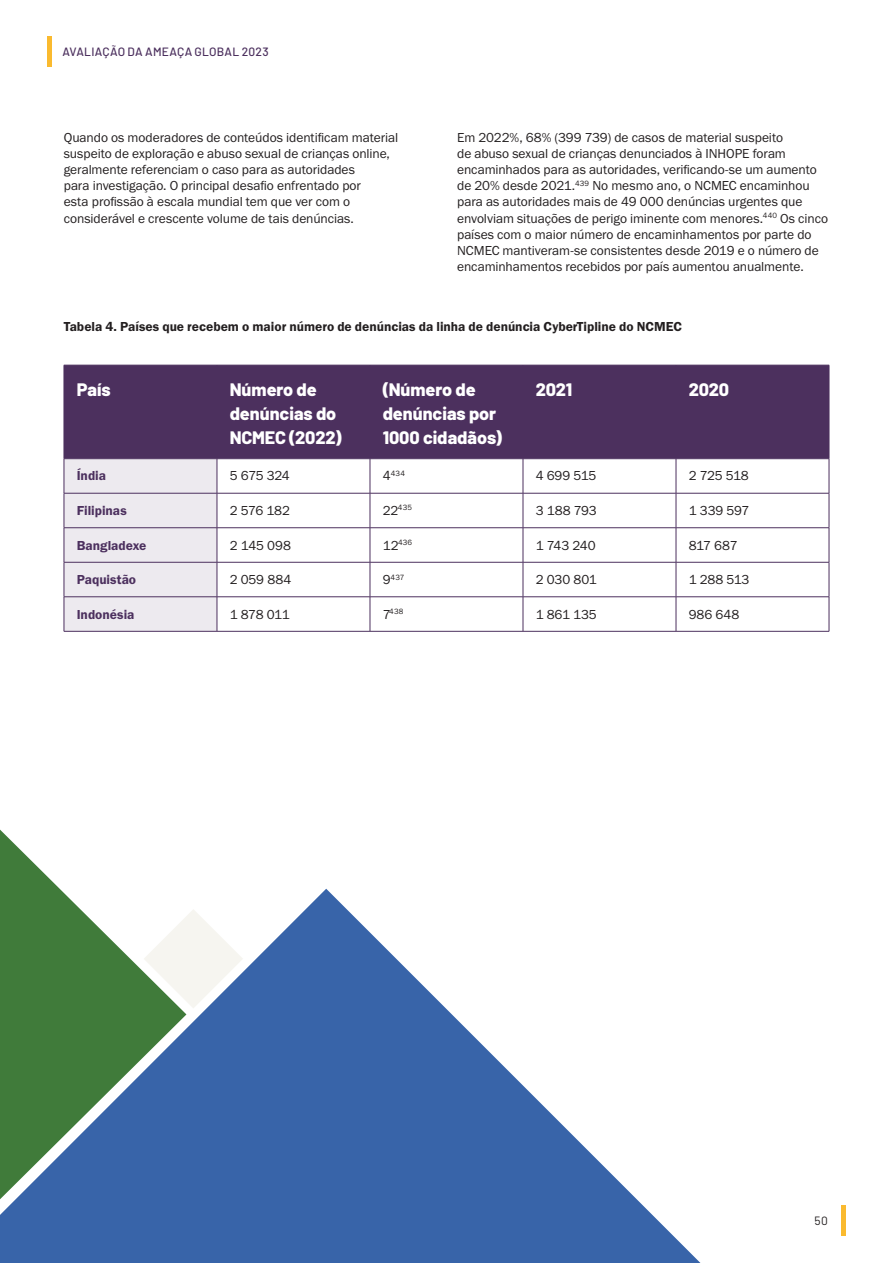
<style>
.page{position:relative;width:893px;height:1263px;background:#fff}
.page>*{position:absolute;margin:0;border:0;box-sizing:border-box;transform-origin:0 0}
.Barlow_14pt_EXTRA_BOLD{font:800 18px/24px "Barlow";letter-spacing:-.005em;color:#fff}
.Body_copy_9pt{font:13.5px/16.2px "Franklin Gothic URW Boo";letter-spacing:-.005em;color:#231f20}
.Figure_titles{font:13.5px "Franklin Gothic URW Dem";color:#231f20}
.Body_copy_9pt-2{font:13.5px "Franklin Gothic URW Dem";color:#4c305e}
.t1{font:500 12px "Barlow";letter-spacing:.02em;color:#4c305e}
.t2{font:12px "Barlow";color:#231f20}
.Body_copy_9pt-3{font:7.8px "Franklin Gothic URW Boo";letter-spacing:.02em;color:#231f20}
.s1{font-size:13.5px}
</style>
<div class="page">
<div style="left:65px;top:366px;width:764px;height:92px;background:#4c305e"></div>
<div style="left:65px;top:459px;width:152px;height:172px;background:#edeaef"></div>
<svg style="left:218px;top:459px;width:611px;height:172px"></svg>
<hr style="left:64px;top:365px;width:153px;height:1px;background:#4c305e">
<hr style="left:64px;top:365px;width:1px;height:93px;background:#4c305e">
<hr style="left:217px;top:365px;width:153px;height:1px;background:#4c305e">
<hr style="left:217px;top:365px;width:1px;height:93px;background:#4c305e">
<hr style="left:370px;top:365px;width:153px;height:1px;background:#4c305e">
<hr style="left:370px;top:365px;width:1px;height:93px;background:#4c305e">
<hr style="left:523px;top:365px;width:153px;height:1px;background:#4c305e">
<hr style="left:523px;top:365px;width:1px;height:93px;background:#4c305e">
<hr style="left:676px;top:365px;width:153px;height:1px;background:#4c305e">
<hr style="left:676px;top:365px;width:1px;height:93px;background:#4c305e">
<hr style="left:829px;top:365px;width:1px;height:93px;background:#4c305e">
<hr style="left:217px;top:458px;width:153px;height:1px;background:#4c305e">
<hr style="left:370px;top:458px;width:153px;height:1px;background:#4c305e">
<hr style="left:370px;top:459px;width:1px;height:34px;background:#4c305e">
<hr style="left:523px;top:458px;width:153px;height:1px;background:#4c305e">
<hr style="left:523px;top:459px;width:1px;height:34px;background:#4c305e">
<hr style="left:676px;top:458px;width:153px;height:1px;background:#4c305e">
<hr style="left:676px;top:459px;width:1px;height:34px;background:#4c305e">
<hr style="left:829px;top:459px;width:1px;height:34px;background:#4c305e">
<hr style="left:217px;top:493px;width:153px;height:1px;background:#4c305e">
<hr style="left:370px;top:493px;width:153px;height:1px;background:#4c305e">
<hr style="left:370px;top:493px;width:1px;height:34px;background:#4c305e">
<hr style="left:523px;top:493px;width:153px;height:1px;background:#4c305e">
<hr style="left:523px;top:493px;width:1px;height:34px;background:#4c305e">
<hr style="left:676px;top:493px;width:153px;height:1px;background:#4c305e">
<hr style="left:676px;top:493px;width:1px;height:34px;background:#4c305e">
<hr style="left:829px;top:493px;width:1px;height:34px;background:#4c305e">
<hr style="left:217px;top:527px;width:153px;height:1px;background:#4c305e">
<hr style="left:370px;top:527px;width:153px;height:1px;background:#4c305e">
<hr style="left:370px;top:528px;width:1px;height:34px;background:#4c305e">
<hr style="left:523px;top:527px;width:153px;height:1px;background:#4c305e">
<hr style="left:523px;top:528px;width:1px;height:34px;background:#4c305e">
<hr style="left:676px;top:527px;width:153px;height:1px;background:#4c305e">
<hr style="left:676px;top:528px;width:1px;height:34px;background:#4c305e">
<hr style="left:829px;top:528px;width:1px;height:34px;background:#4c305e">
<hr style="left:217px;top:562px;width:153px;height:1px;background:#4c305e">
<hr style="left:370px;top:562px;width:153px;height:1px;background:#4c305e">
<hr style="left:370px;top:562px;width:1px;height:35px;background:#4c305e">
<hr style="left:523px;top:562px;width:153px;height:1px;background:#4c305e">
<hr style="left:523px;top:562px;width:1px;height:35px;background:#4c305e">
<hr style="left:676px;top:562px;width:153px;height:1px;background:#4c305e">
<hr style="left:676px;top:562px;width:1px;height:35px;background:#4c305e">
<hr style="left:829px;top:562px;width:1px;height:35px;background:#4c305e">
<hr style="left:217px;top:596px;width:153px;height:1px;background:#4c305e">
<hr style="left:370px;top:596px;width:153px;height:1px;background:#4c305e">
<hr style="left:370px;top:597px;width:1px;height:34px;background:#4c305e">
<hr style="left:523px;top:596px;width:153px;height:1px;background:#4c305e">
<hr style="left:523px;top:597px;width:1px;height:34px;background:#4c305e">
<hr style="left:676px;top:596px;width:153px;height:1px;background:#4c305e">
<hr style="left:676px;top:597px;width:1px;height:34px;background:#4c305e">
<hr style="left:829px;top:597px;width:1px;height:34px;background:#4c305e">
<hr style="left:217px;top:631px;width:153px;height:1px;background:#4c305e">
<hr style="left:370px;top:631px;width:153px;height:1px;background:#4c305e">
<hr style="left:523px;top:631px;width:153px;height:1px;background:#4c305e">
<hr style="left:676px;top:631px;width:153px;height:1px;background:#4c305e">
<hr style="left:64px;top:458px;width:153px;height:1px;background:#4c305e">
<hr style="left:64px;top:459px;width:1px;height:34px;background:#4c305e">
<hr style="left:217px;top:459px;width:1px;height:34px;background:#4c305e">
<hr style="left:64px;top:493px;width:153px;height:1px;background:#4c305e">
<hr style="left:64px;top:493px;width:1px;height:34px;background:#4c305e">
<hr style="left:217px;top:493px;width:1px;height:34px;background:#4c305e">
<hr style="left:64px;top:527px;width:153px;height:1px;background:#4c305e">
<hr style="left:64px;top:528px;width:1px;height:34px;background:#4c305e">
<hr style="left:217px;top:528px;width:1px;height:34px;background:#4c305e">
<hr style="left:64px;top:562px;width:153px;height:1px;background:#4c305e">
<hr style="left:64px;top:562px;width:1px;height:35px;background:#4c305e">
<hr style="left:217px;top:562px;width:1px;height:35px;background:#4c305e">
<hr style="left:64px;top:596px;width:153px;height:1px;background:#4c305e">
<hr style="left:64px;top:597px;width:1px;height:34px;background:#4c305e">
<hr style="left:217px;top:597px;width:1px;height:34px;background:#4c305e">
<hr style="left:64px;top:631px;width:153px;height:1px;background:#4c305e">
<svg style="left:0;top:829px;width:60px;height:60px"></svg>
<svg style="left:0;top:889px;width:700px;height:374px;fill:#3864a9"></svg>
<svg style="left:144px;top:909px;width:99px;height:99px"></svg>
<hr style="left:48px;top:37px;width:4px;height:30px;background:#faba2f">
<hr style="left:841px;top:1205px;width:4px;height:31px;background:#faba2f">
<p class="t1" style="left:63px;top:43px;width:208px">AVALIAÇÃO DA AMEAÇA GLOBAL 2023</p>
<p class="Body_copy_9pt" style="left:64px;top:129px;width:336px">Quando os moderadores de conteúdos identificam material suspeito de exploração e abuso sexual de crianças online, geralmente referenciam o caso para as autoridades<br>para investigação. O principal desafio enfrentado por<br>esta profissão à escala mundial tem que ver com o considerável e crescente volume de tais denúncias.</p>
<p class="Body_copy_9pt" style="left:457px;top:129px;width:372px">Em 2022%, 68% (399 739) de casos de material suspeito<br>de abuso sexual de crianças denunciados à INHOPE foram encaminhados para as autoridades, verificando-se um aumento de 20% desde 2021.<sup>439</sup> No mesmo ano, o NCMEC encaminhou para as autoridades mais de 49 000 denúncias urgentes que envolviam situações de perigo iminente com menores.<sup>440</sup> Os cinco países com o maior número de encaminhamentos por parte do NCMEC mantiveram-se consistentes desde 2019 e o número de encaminhamentos recebidos por país aumentou anualmente.</p>
<p class="Figure_titles" style="left:64px;top:318px;width:620px">Tabela 4. Países que recebem o maior número de denúncias da linha de denúncia CyberTipline do NCMEC</p>
<p class="Barlow_14pt_EXTRA_BOLD" style="left:77px;top:376px;width:36px">País</p>
<p class="Barlow_14pt_EXTRA_BOLD" style="left:230px;top:376px;width:113px">Número de denúncias do<br>NCMEC (2022)</p>
<p class="Barlow_14pt_EXTRA_BOLD" style="left:383px;top:376px;width:121px">(Número de denúncias por<br>1000 cidadãos)</p>
<p class="Barlow_14pt_EXTRA_BOLD" style="left:536px;top:376px;width:38px">2021</p>
<p class="Barlow_14pt_EXTRA_BOLD" style="left:689px;top:376px;width:42px">2020</p>
<p class="Body_copy_9pt-2" style="left:77px;top:468px;width:31px">Índia</p>
<p class="Body_copy_9pt" style="left:230px;top:468px;width:62px">5 675 324</p>
<p class="Body_copy_9pt-3" style="left:383px;top:468px;width:24px"><span class="s1">4</span>434</p>
<p class="Body_copy_9pt" style="left:536px;top:468px;width:62px">4 699 515</p>
<p class="Body_copy_9pt" style="left:689px;top:468px;width:62px">2 725 518</p>
<p class="Body_copy_9pt-2" style="left:77px;top:502px;width:52px">Filipinas</p>
<p class="Body_copy_9pt" style="left:230px;top:502px;width:62px">2 576 182</p>
<p class="Body_copy_9pt-3" style="left:383px;top:503px;width:31px"><span class="s1">22</span>435</p>
<p class="Body_copy_9pt" style="left:536px;top:502px;width:63px">3 188 793</p>
<p class="Body_copy_9pt" style="left:689px;top:502px;width:62px">1 339 597</p>
<p class="Body_copy_9pt-2" style="left:77px;top:537px;width:71px">Bangladexe</p>
<p class="Body_copy_9pt" style="left:230px;top:537px;width:63px">2 145 098</p>
<p class="Body_copy_9pt-3" style="left:383px;top:538px;width:31px"><span class="s1">12</span>436</p>
<p class="Body_copy_9pt" style="left:536px;top:537px;width:61px">1 743 240</p>
<p class="Body_copy_9pt" style="left:689px;top:537px;width:51px">817 687</p>
<p class="Body_copy_9pt-2" style="left:77px;top:571px;width:61px">Paquistão</p>
<p class="Body_copy_9pt" style="left:230px;top:571px;width:63px">2 059 884</p>
<p class="Body_copy_9pt-3" style="left:383px;top:572px;width:23px"><span class="s1">9</span>437</p>
<p class="Body_copy_9pt" style="left:536px;top:571px;width:63px">2 030 801</p>
<p class="Body_copy_9pt" style="left:689px;top:571px;width:62px">1 288 513</p>
<p class="Body_copy_9pt-2" style="left:77px;top:606px;width:59px">Indonésia</p>
<p class="Body_copy_9pt" style="left:230px;top:606px;width:62px">1 878 011</p>
<p class="Body_copy_9pt-3" style="left:383px;top:607px;width:22px"><span class="s1">7</span>438</p>
<p class="Body_copy_9pt" style="left:536px;top:606px;width:63px">1 861 135</p>
<p class="Body_copy_9pt" style="left:689px;top:606px;width:52px">986 648</p>
<p class="t2" style="left:815px;top:1212px;width:15px">50</p>
</div>
